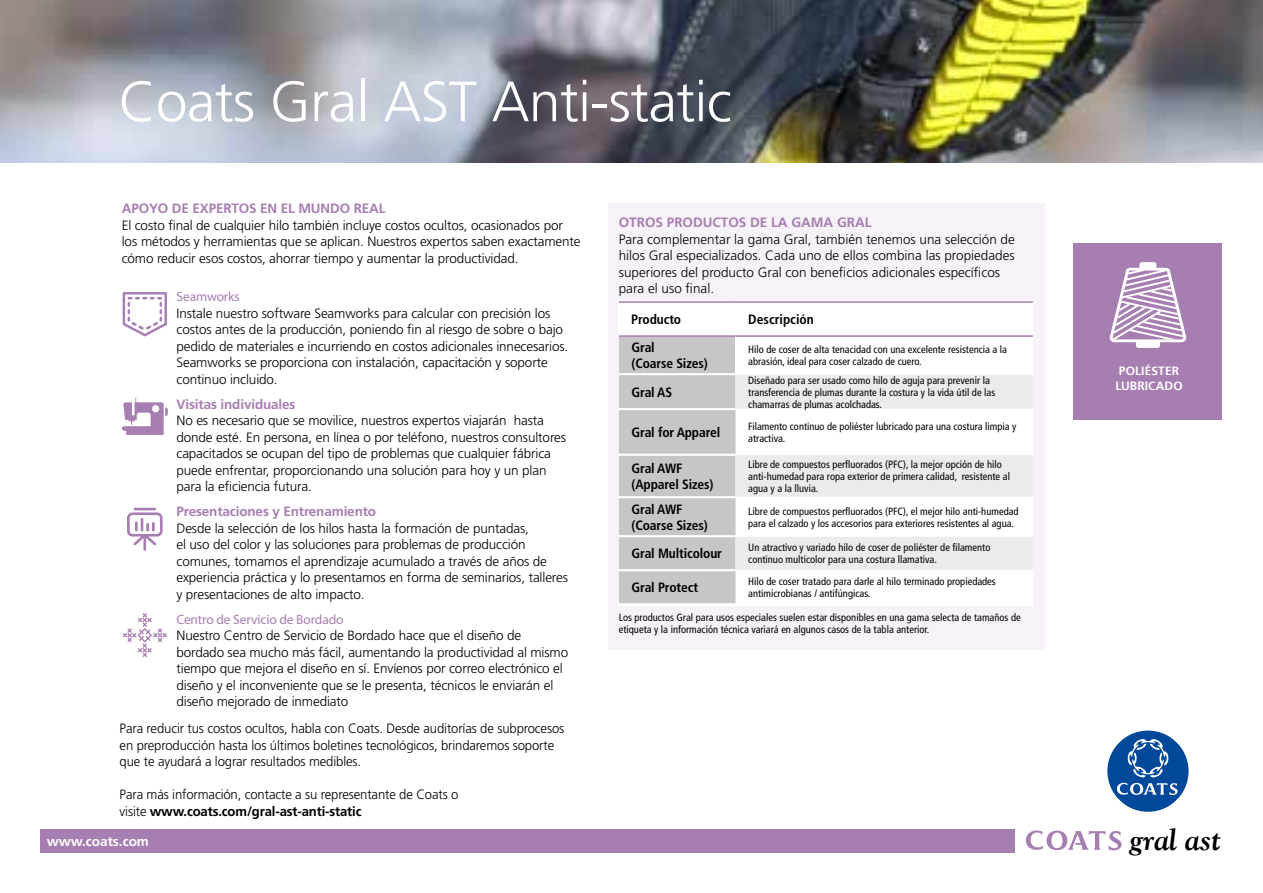
<style>
.page{position:relative;width:1263px;height:893px;background:#fff}
.page>*{position:absolute;margin:0;border:0;box-sizing:border-box;transform-origin:0 0}
.t1{font:300 56.7px "Frutiger LT Std";letter-spacing:-.01em;color:#fff}
.t2{font:italic 700 30px "Goudy";letter-spacing:-.01em;color:#000}
.t3{font:300 13.5px/16.5px "Frutiger LT Std";letter-spacing:-.01em;color:#000}
.t4{font:700 condensed 13.5px/16.2px "Frutiger LT Std";letter-spacing:-.01em;color:#000}
.t5{font:700 13.5px "Frutiger LT Std";letter-spacing:-.01em;color:#a77eb1}
.t6{font:13.5px "Myriad Pro";letter-spacing:-.01em;color:#a77eb1}
.t7{font:700 13.5px "Frutiger LT Std";color:#fff}
.t8{font:13.5px "Frutiger Bold Cn";letter-spacing:-.01em;color:#000}
.t9{font:700 12px/15px "Frutiger LT Std 65";letter-spacing:.01em;color:#fff}
.t10{font:condensed 10.5px/12px "Frutiger LT Std";color:#000}
.s1{font-weight:700}
</style>
<div class="page">
<div style="left:608px;top:203px;width:436px;height:446px;background:#f6f2f7"></div>
<div style="left:1107px;top:731px;width:81px;height:81px;background:#00489a;border-radius:50%"></div>
<svg style="left:1116px;top:739px;width:62px;height:56px"></svg>
<div style="left:41px;top:829px;width:974px;height:23px;background:#a77eb1"></div>
<svg style="left:1026px;top:830px;width:96px;height:21px"></svg>
<img style="left:0;top:0;width:1263px;height:162px">
<div style="left:619px;top:301px;width:414px;height:304px;background:#fff"></div>
<div style="left:619px;top:337px;width:116px;height:266px;background:#c6c6c6"></div>
<svg style="left:735px;top:375px;width:298px;height:195px;fill:#ebebeb"></svg>
<hr style="left:619px;top:373px;width:116px;height:1px;background:#fff">
<hr style="left:619px;top:374px;width:116px;height:1px;background:#fff">
<hr style="left:619px;top:408px;width:116px;height:1px;background:#fff">
<hr style="left:619px;top:409px;width:116px;height:1px;background:#fff">
<hr style="left:619px;top:454px;width:116px;height:1px;background:#fff">
<hr style="left:619px;top:455px;width:116px;height:1px;background:#fff">
<hr style="left:619px;top:496px;width:116px;height:1px;background:#fff">
<hr style="left:619px;top:497px;width:116px;height:1px;background:#fff">
<hr style="left:619px;top:535px;width:116px;height:1px;background:#fff">
<hr style="left:619px;top:536px;width:116px;height:1px;background:#fff">
<hr style="left:619px;top:569px;width:116px;height:1px;background:#fff">
<hr style="left:619px;top:570px;width:116px;height:1px;background:#fff">
<hr style="left:735px;top:409px;width:298px;height:1px;background:#fff">
<hr style="left:735px;top:454px;width:298px;height:1px;background:#fff">
<hr style="left:735px;top:497px;width:298px;height:1px;background:#fff">
<hr style="left:735px;top:536px;width:298px;height:1px;background:#fff">
<hr style="left:619px;top:301px;width:116px;height:2px;background:#a77eb1">
<hr style="left:735px;top:301px;width:298px;height:2px;background:#a77eb1">
<hr style="left:619px;top:335px;width:116px;height:2px;background:#a77eb1">
<hr style="left:735px;top:335px;width:298px;height:2px;background:#a77eb1">
<svg style="left:123px;top:292px;width:44px;height:44px"></svg>
<svg style="left:127px;top:512px;width:36px;height:39px"></svg>
<div style="left:133px;top:507px;width:24px;height:4px;border:1px solid #fff;border-radius:2px"></div>
<div style="left:134px;top:521px;width:4px;height:11px;border:1px solid #fff;border-radius:2px"></div>
<div style="left:140px;top:517px;width:4px;height:15px;border:1px solid #fff;border-radius:2px"></div>
<div style="left:146px;top:522px;width:4px;height:10px;border:1px solid #fff;border-radius:2px"></div>
<div style="left:151px;top:521px;width:4px;height:11px;border:1px solid #fff;border-radius:2px"></div>
<svg style="left:123px;top:613px;width:44px;height:44px"></svg>
<svg style="left:122px;top:398px;width:46px;height:37px"></svg>
<div style="left:1073px;top:243px;width:149px;height:176px;background:#a77eb1"></div>
<svg style="left:1109px;top:262px;width:77px;height:86px"></svg>
<h1 class="t1" style="left:119px;top:70px;width:615px">Coats Gral AST Anti-static</h1>
<p class="t5" style="left:122px;top:200px;width:265px">APOYO DE EXPERTOS EN EL MUNDO REAL</p>
<p class="t3" style="left:122px;top:217px;width:460px">El costo final de cualquier hilo también incluye costos ocultos, ocasionados por los métodos y herramientas que se aplican. Nuestros expertos saben exactamente cómo reducir esos costos, ahorrar tiempo y aumentar la productividad.</p>
<p class="t6" style="left:176px;top:288px;width:65px">Seamworks</p>
<p class="t3" style="left:176px;top:305px;width:393px">Instale nuestro software Seamworks para calcular con precisión los costos antes de la producción, poniendo fin al riesgo de sobre o bajo pedido de materiales e incurriendo en costos adicionales innecesarios.<br>Seamworks se proporciona con instalación, capacitación y soporte continuo incluido.</p>
<p class="t5" style="left:176px;top:396px;width:121px">Visitas individuales</p>
<p class="t3" style="left:176px;top:412px;width:391px">No es necesario que se movilice, nuestros expertos viajarán hasta donde esté. En persona, en línea o por teléfono, nuestros consultores capacitados se ocupan del tipo de problemas que cualquier fábrica puede enfrentar, proporcionando una solución para hoy y un plan para la eficiencia futura.</p>
<p class="t5" style="left:176px;top:503px;width:201px">Presentaciones y Entrenamiento</p>
<p class="t3" style="left:176px;top:520px;width:393px">Desde la selección de los hilos hasta la formación de puntadas,<br>el uso del color y las soluciones para problemas de producción comunes, tomamos el aprendizaje acumulado a través de años de experiencia práctica y lo presentamos en forma de seminarios, talleres y presentaciones de alto impacto.</p>
<p class="t6" style="left:176px;top:611px;width:169px">Centro de Servicio de Bordado</p>
<p class="t3" style="left:176px;top:627px;width:393px">Nuestro Centro de Servicio de Bordado hace que el diseño de bordado sea mucho más fácil, aumentando la productividad al mismo tiempo que mejora el diseño en sí. Envíenos por correo electrónico el diseño y el inconveniente que se le presenta, técnicos le enviarán el diseño mejorado de inmediato</p>
<p class="t3" style="left:120px;top:720px;width:446px">Para reducir tus costos ocultos, habla con Coats. Desde auditorías de subprocesos en preproducción hasta los últimos boletines tecnológicos, brindaremos soporte que te ayudará a lograr resultados medibles.</p>
<p class="t3" style="left:120px;top:786px;width:340px">Para más información, contacte a su representante de Coats o visite <span class="s1">www.coats.com/gral-ast-anti-static</span></p>
<p class="t5" style="left:619px;top:215px;width:254px">OTROS PRODUCTOS DE LA GAMA GRAL</p>
<p class="t3" style="left:619px;top:231px;width:398px">Para complementar la gama Gral, también tenemos una selección de hilos Gral especializados. Cada uno de ellos combina las propiedades superiores del producto Gral con beneficios adicionales específicos para el uso final.</p>
<p class="t8" style="left:631px;top:313px;width:51px">Producto</p>
<p class="t4" style="left:748px;top:311px;width:67px">Descripción</p>
<p class="t4" style="left:631px;top:339px;width:78px">Gral<br>(Coarse Sizes)</p>
<p class="t10" style="left:748px;top:344px;width:260px">Hilo de coser de alta tenacidad con una excelente resistencia a la abrasión, ideal para coser calzado de cuero.</p>
<p class="t4" style="left:631px;top:384px;width:42px">Gral AS</p>
<p class="t10" style="left:748px;top:374px;width:248px">Diseñado para ser usado como hilo de aguja para prevenir la transferencia de plumas durante la costura y la vida útil de las chamarras de plumas acolchadas.</p>
<p class="t4" style="left:631px;top:424px;width:90px">Gral for Apparel</p>
<p class="t10" style="left:748px;top:420px;width:270px">Filamento continuo de poliéster lubricado para una costura limpia y atractiva.</p>
<p class="t4" style="left:631px;top:460px;width:83px">Gral AWF (Apparel Sizes)</p>
<p class="t10" style="left:748px;top:458px;width:263px">Libre de compuestos perfluorados (PFC), la mejor opción de hilo anti-humedad para ropa exterior de primera calidad, resistente al agua y a la lluvia.</p>
<p class="t4" style="left:631px;top:501px;width:78px">Gral AWF (Coarse Sizes)</p>
<p class="t10" style="left:748px;top:505px;width:272px">Libre de compuestos perfluorados (PFC), el mejor hilo anti-humedad para el calzado y los accesorios para exteriores resistentes al agua.</p>
<p class="t4" style="left:631px;top:546px;width:92px">Gral Multicolour</p>
<p class="t10" style="left:748px;top:542px;width:244px">Un atractivo y variado hilo de coser de poliéster de filamento continuo multicolor para una costura llamativa.</p>
<p class="t4" style="left:631px;top:580px;width:68px">Gral Protect</p>
<p class="t10" style="left:748px;top:576px;width:249px">Hilo de coser tratado para darle al hilo terminado propiedades antimicrobianas / antifúngicas.</p>
<p class="t10" style="left:619px;top:611px;width:403px">Los productos Gral para usos especiales suelen estar disponibles en una gama selecta de tamaños de etiqueta y la información técnica variará en algunos casos de la tabla anterior.</p>
<p class="t9" style="left:1115px;top:364px;width:69px">POLIÉSTER<br>LUBRICADO</p>
<p class="t7" style="left:47px;top:833px;width:104px">www.coats.com</p>
<h2 class="t2" style="left:1130px;top:821px;width:93px">gral ast</h2>
</div>
